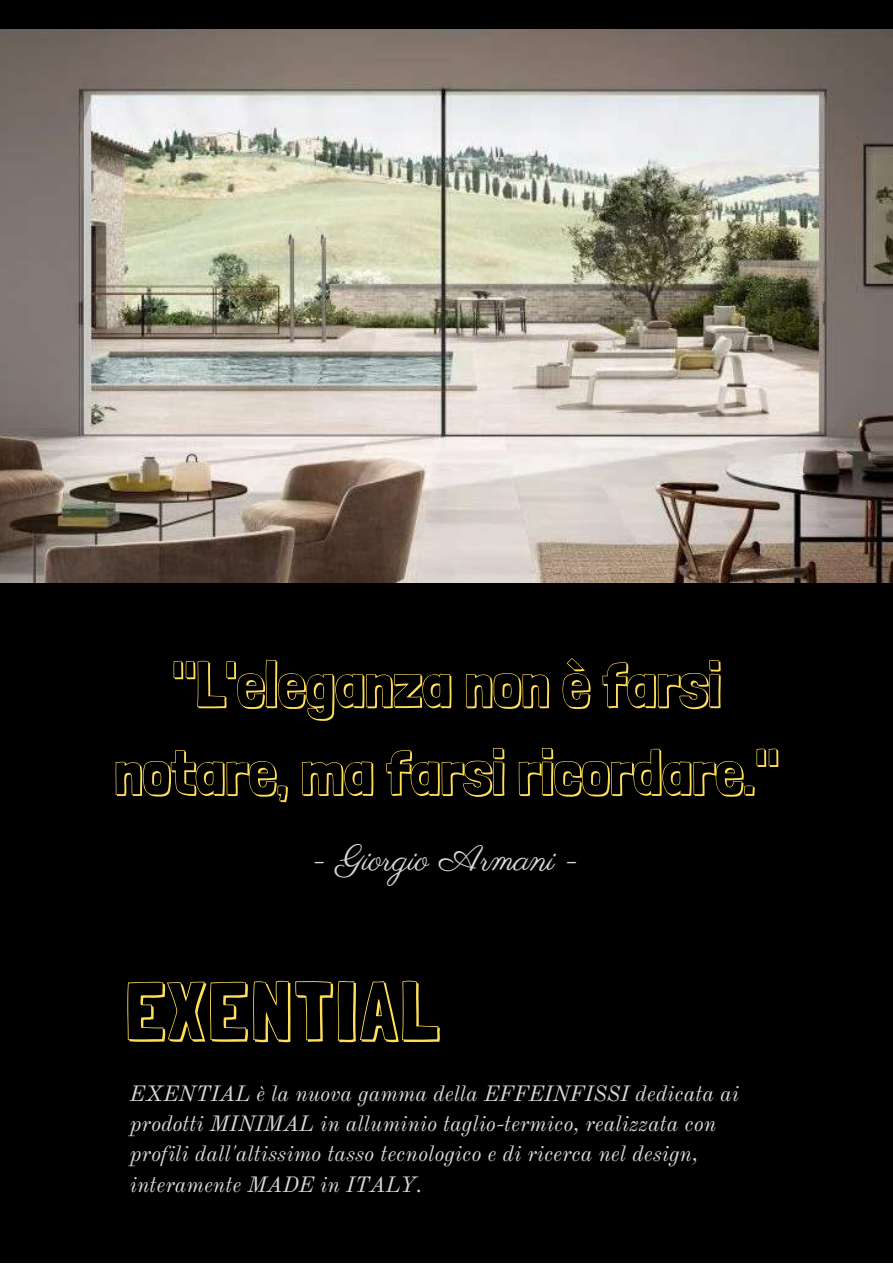
<style>
.page{position:relative;width:893px;height:1264px;background:#fff}
.page>*{position:absolute;margin:0;border:0;box-sizing:border-box;transform-origin:0 0}
.t1{font:81.3px "Londrina Shadow";letter-spacing:.05em;color:#ffde59}
.t2{font:63px/87.8px "Londrina Shadow";color:#ffde59;text-align:center}
.t3{font:36px "Parisienne";color:#d9d9d9}
.t4{font:italic 21.75px/30.3px "Old Standard";color:#d9d9d9}
</style>
<div class="page">
<div style="left:0;top:0;width:892px;height:1262px;background:#000"></div>
<img style="left:0;top:29px;width:892px;height:554px">
<h2 class="t2" style="left:114px;top:640px;width:666px">"L'eleganza non è farsi notare, ma farsi ricordare."</h2>
<h3 class="t3" style="left:313px;top:836px;width:268px">- Giorgio Armani -</h3>
<h1 class="t1" style="left:125px;top:962px;width:314px">EXENTIAL</h1>
<p class="t4" style="left:130px;top:1078px;width:610px">EXENTIAL è la nuova gamma della EFFEINFISSI dedicata ai prodotti MINIMAL in alluminio taglio-termico, realizzata con profili dall'altissimo tasso tecnologico e di ricerca nel design, interamente MADE in ITALY.</p>
</div>
